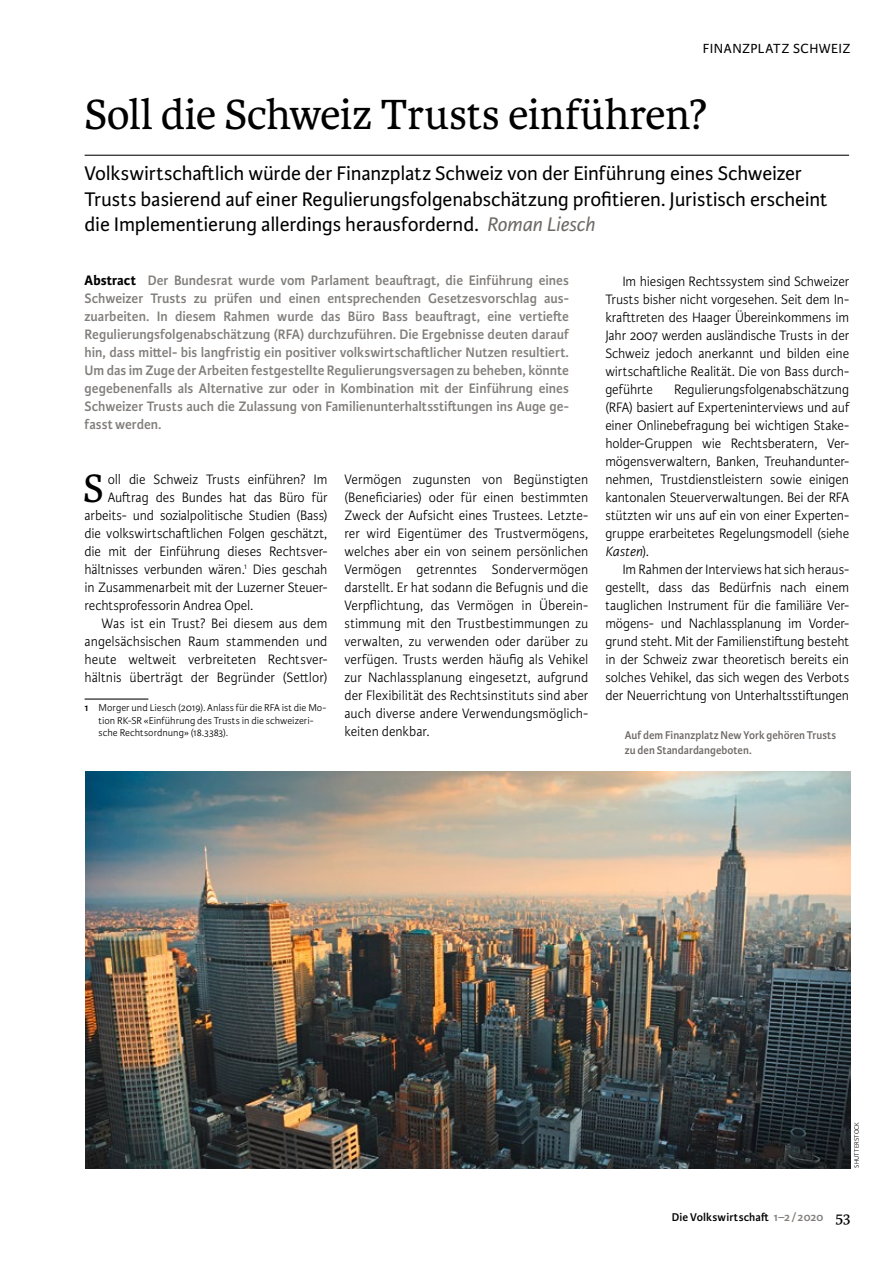
<style>
.page{position:relative;width:893px;height:1263px;background:#fff}
.page>*{position:absolute;margin:0;border:0;box-sizing:border-box;transform-origin:0 0}
.t1{font:45px "Karmina";letter-spacing:-.005em;color:#000}
.t2{font:42.3px "Karmina";color:#000;scale:.96 1}
.t3{font:21px/25.5px "Karmina Sans";letter-spacing:-.005em;color:#000}
.t4{font:600 14.7px/18px "Karmina Sans";color:#817e7b;text-align:justify}
.t5{font:300 14.55px/18px "Karmina Sans";letter-spacing:-.005em;color:#000;text-align:justify;scale:.96 1}
.t6{font:14.1px "Karmina Sans";letter-spacing:.035em;color:#000}
.t7{font:600 12px/15px "Karmina Sans";letter-spacing:.005em;color:#6d6966;scale:.95 1}
.t8{font:600 12px "Karmina Sans";letter-spacing:.01em;color:#000}
.t9{font:300 10.5px/12.3px "Karmina Sans";color:#000}
.t10{font:300 6.75px "Karmina Sans";letter-spacing:.01em;color:#000}
.s1{font-style:italic;color:#6d6966}
.s2{font-weight:700;color:#000}
.s3{font-weight:600}
.s4{font-style:italic}
.s5{color:#817e7b}
.s6{font-family:"Karmina";font-weight:400;font-size:16.5px}
</style>
<div class="page">
<hr style="left:85px;top:155px;width:764px;height:1px;background:#000">
<hr style="left:85px;top:698px;width:63px;height:1px;background:#000">
<img style="left:85px;top:772px;width:765px;height:396px">
<p class="t6" style="left:703px;top:41px;width:149px">FINANZPLATZ SCHWEIZ</p>
<h1 class="t1" style="left:85px;top:90px;width:624px">Soll die Schweiz Trusts einführen?</h1>
<p class="t3" style="left:85px;top:161px;width:744px">Volkswirtschaftlich würde der Finanzplatz Schweiz von der Einführung eines Schweizer<br>Trusts basierend auf einer Regulierungsfolgenabschätzung profitieren. Juristisch erscheint die Implementierung allerdings herausfordernd. <span class="s1">Roman Liesch</span></p>
<p class="t4" style="left:85px;top:272px;width:486px"><span class="s2">Abstract</span> Der Bundesrat wurde vom Parlament beauftragt, die Einführung eines Schweizer Trusts zu prüfen und einen entsprechenden Gesetzesvorschlag aus&shy;zuarbeiten. In diesem Rahmen wurde das Büro Bass beauftragt, eine vertiefte Regulierungsfolgenabschätzung (RFA) durchzuführen. Die Ergebnisse deuten darauf hin, dass mittel- bis langfristig ein positiver volkswirtschaftlicher Nutzen resultiert.<br>Um das im Zuge der Arbeiten festgestellte Regulierungsversagen zu beheben, könnte gegebenenfalls als Alternative zur oder in Kombination mit der Einführung eines Schweizer Trusts auch die Zulassung von Familienunterhaltsstiftungen ins Auge ge&shy;fasst werden.</p>
<h2 class="t2" style="left:83px;top:465px;width:23px">S</h2>
<p class="t5" style="left:108px;top:471px;width:230px">oll die Schweiz Trusts einführen? Im</p>
<p class="t5" style="left:108px;top:489px;width:230px">Auftrag des Bundes hat das Büro für</p>
<p class="t5" style="left:85px;top:507px;width:255px">arbeits- und sozialpolitische Studien (Bass)</p>
<p class="t5" style="left:85px;top:525px;width:255px">die volkswirtschaftlichen Folgen geschätzt,</p>
<p class="t5" style="left:85px;top:543px;width:255px">die mit der Einführung dieses Rechtsver-</p>
<p class="t5" style="left:85px;top:561px;width:255px">hältnisses verbunden wären.<sup>1</sup> Dies geschah</p>
<p class="t5" style="left:85px;top:579px;width:255px">in Zusammenarbeit mit der Luzerner Steuer-</p>
<p class="t5" style="left:85px;top:597px;width:177px">rechtsprofessorin Andrea Opel.</p>
<p class="t5" style="left:102px;top:615px;width:237px">Was ist ein Trust? Bei diesem aus dem</p>
<p class="t5" style="left:85px;top:633px;width:255px">angelsächsischen Raum stammenden und</p>
<p class="t5" style="left:85px;top:651px;width:255px">heute weltweit verbreiteten Rechtsver-</p>
<p class="t5" style="left:85px;top:669px;width:255px">hältnis überträgt der Begründer (Settlor)</p>
<p class="t9" style="left:99px;top:702px;width:229px;text-indent:-14px"><span class="s3">1</span> Morger und Liesch (2019). Anlass für die RFA ist die Mo&shy;tion RK-SR «Einführung des Trusts in die schweizeri&shy;sche Rechtsordnung» (18.3383).</p>
<p class="t5" style="left:344px;top:471px;width:255px">Vermögen zugunsten von Begünstigten (Beneficiaries) oder für einen bestimmten Zweck der Aufsicht eines Trustees. Letzte&shy;rer wird Eigentümer des Trustvermögens, welches aber ein von seinem persönlichen Vermögen getrenntes Sondervermögen darstellt. Er hat sodann die Befugnis und die Verpflichtung, das Vermögen in Überein&shy;stimmung mit den Trustbestimmungen zu verwalten, zu verwenden oder darüber zu verfügen. Trusts werden häufig als Vehikel zur Nachlassplanung eingesetzt, aufgrund der Flexibilität des Rechtsinstituts sind aber auch diverse andere Verwendungsmöglich&shy;keiten denkbar.</p>
<p class="t5" style="left:605px;top:273px;width:255px;text-indent:17px">Im hiesigen Rechtssystem sind Schweizer Trusts bisher nicht vorgesehen. Seit dem In&shy;krafttreten des Haager Übereinkommens im Jahr 2007 werden ausländische Trusts in der Schweiz jedoch anerkannt und bilden eine wirtschaftliche Realität. Die von Bass durch&shy;geführte</p>
<p class="t5" style="left:605px;top:381px;width:255px;text-indent:69px">Regulierungsfolgenabschätzung (RFA) basiert auf Experteninterviews und auf einer Onlinebefragung bei wichtigen Stake&shy;holder-Gruppen wie Rechtsberatern, Ver&shy;mögensverwaltern, Banken, Treuhandunter&shy;nehmen, Trustdienstleistern sowie einigen kantonalen Steuerverwaltungen. Bei der RFA stützten wir uns auf ein von einer Experten&shy;gruppe erarbeitetes Regelungsmodell (siehe <span class="s4">Kasten</span>).</p>
<p class="t5" style="left:605px;top:561px;width:255px;text-indent:17px">Im Rahmen der Interviews hat sich heraus&shy;gestellt, dass das Bedürfnis nach einem tauglichen Instrument für die familiäre Ver&shy;mögens- und Nachlassplanung im Vorder&shy;grund steht. Mit der Familienstiftung besteht in der Schweiz zwar theoretisch bereits ein solches Vehikel, das sich wegen des Verbots der Neuerrichtung von Unterhaltsstiftungen</p>
<p class="t7" style="left:625px;top:728px;width:224px">Auf dem Finanzplatz New York gehören Trusts zu den Standardangeboten.</p>
<p class="t10" style="left:853px;top:1168px;width:47px;rotate:-90deg">SHUTTERSTOCK</p>
<p class="t8" style="left:672px;top:1210px;width:180px">Die Volkswirtschaft <span class="s5">1–2/2020</span> <span class="s6">53</span></p>
</div>
